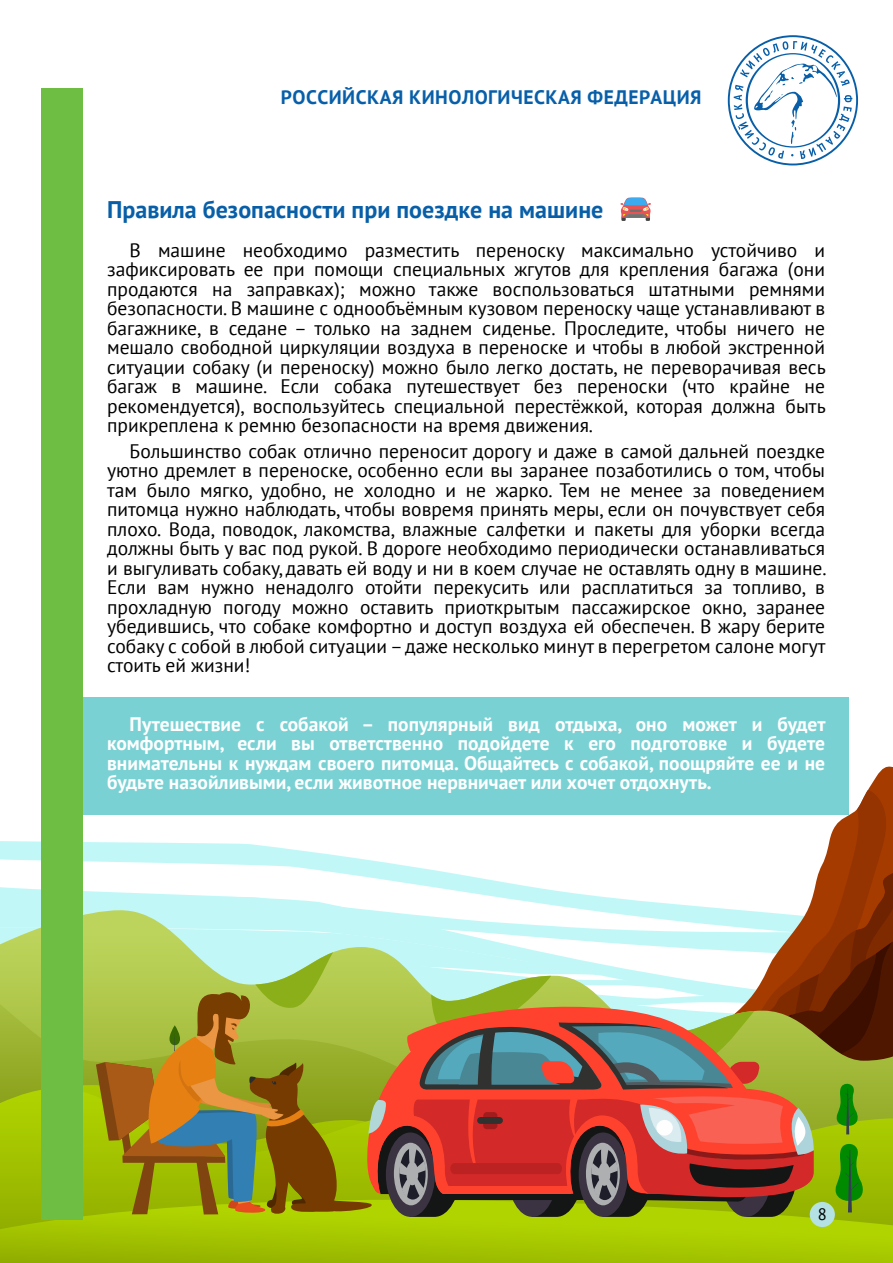
<style>
.page{position:relative;width:893px;height:1263px;background:#fff}
.page>*{position:absolute;margin:0;border:0;box-sizing:border-box;transform-origin:0 0}
.t1{font:700 24px "PT Sans";color:#085fa8}
.t2{font:19.5px/19.5px "PT Sans";color:#000;text-align:justify}
.t3{font:700 19.5px/19.5px "PT Sans";color:#fff;text-align:justify}
.t4{font:700 19.5px "PT Sans";letter-spacing:.025em;color:#085fa9}
.t5{font:16.5px "PT Sans";color:#000}
</style>
<div class="page">
<div style="left:62px;top:697px;width:786px;height:118px;background:#7ad1d3"></div>
<svg style="left:0;top:1234px;width:893px;height:29px;background:#a1c100"></svg>
<svg style="left:728px;top:35px;width:130px;height:130px"></svg>
<div style="left:41px;top:88px;width:42px;height:1131px;background:#6ebe44"></div>
<svg style="left:0;top:747px;width:893px;height:487px"></svg>
<svg style="left:620px;top:197px;width:31px;height:24px"></svg>
<div style="left:810px;top:1202px;width:25px;height:25px;background:#b4e1e4;border-radius:50%"></div>
<p class="t4" style="left:281px;top:84px;width:422px">РОССИЙСКАЯ КИНОЛОГИЧЕСКАЯ ФЕДЕРАЦИЯ</p>
<p class="t1" style="left:107px;top:193px;width:498px">Правила безопасности при поездке на машине</p>
<p class="t2" style="left:107px;top:240px;width:720px;text-indent:23px">В машине необходимо разместить переноску максимально устойчиво и зафиксировать ее при помощи специальных жгутов для крепления багажа (они продаются на заправках); можно также воспользоваться штатными ремнями безопасности. В машине с однообъёмным кузовом переноску чаще устанавливают в багажнике, в седане – только на заднем сиденье. Проследите, чтобы ничего не мешало свободной циркуляции воздуха в переноске и чтобы в любой экстренной ситуации собаку (и переноску) можно было легко достать, не переворачивая весь багаж в машине. Если собака путешествует без переноски (что крайне не рекомендуется), воспользуйтесь специальной перестёжкой, которая должна быть прикреплена к ремню безопасности на время движения.</p>
<p class="t2" style="left:107px;top:441px;width:721px;text-indent:23px">Большинство собак отлично переносит дорогу и даже в самой дальней поездке уютно дремлет в переноске, особенно если вы заранее позаботились о том, чтобы там было мягко, удобно, не холодно и не жарко. Тем не менее за поведением питомца нужно наблюдать, чтобы вовремя принять меры, если он почувствует себя плохо. Вода, поводок, лакомства, влажные салфетки и пакеты для уборки всегда должны быть у вас под рукой. В дороге необходимо периодически останавливаться и выгуливать собаку, давать ей воду и ни в коем случае не оставлять одну в машине.<br>Если вам нужно ненадолго отойти перекусить или расплатиться за топливо, в прохладную погоду можно оставить приоткрытым пассажирское окно, заранее убедившись, что собаке комфортно и доступ воздуха ей обеспечен. В жару берите собаку с собой в любой ситуации – даже несколько минут в перегретом салоне могут стоить ей жизни!</p>
<p class="t3" style="left:107px;top:714px;width:720px;text-indent:23px">Путешествие с собакой – популярный вид отдыха, оно может и будет комфортным, если вы ответственно подойдете к его подготовке и будете внимательны к нуждам своего питомца. Общайтесь с собакой, поощряйте ее и не будьте назойливыми, если животное нервничает или хочет отдохнуть.</p>
<p class="t5" style="left:818px;top:1203px;width:10px">8</p>
</div>
